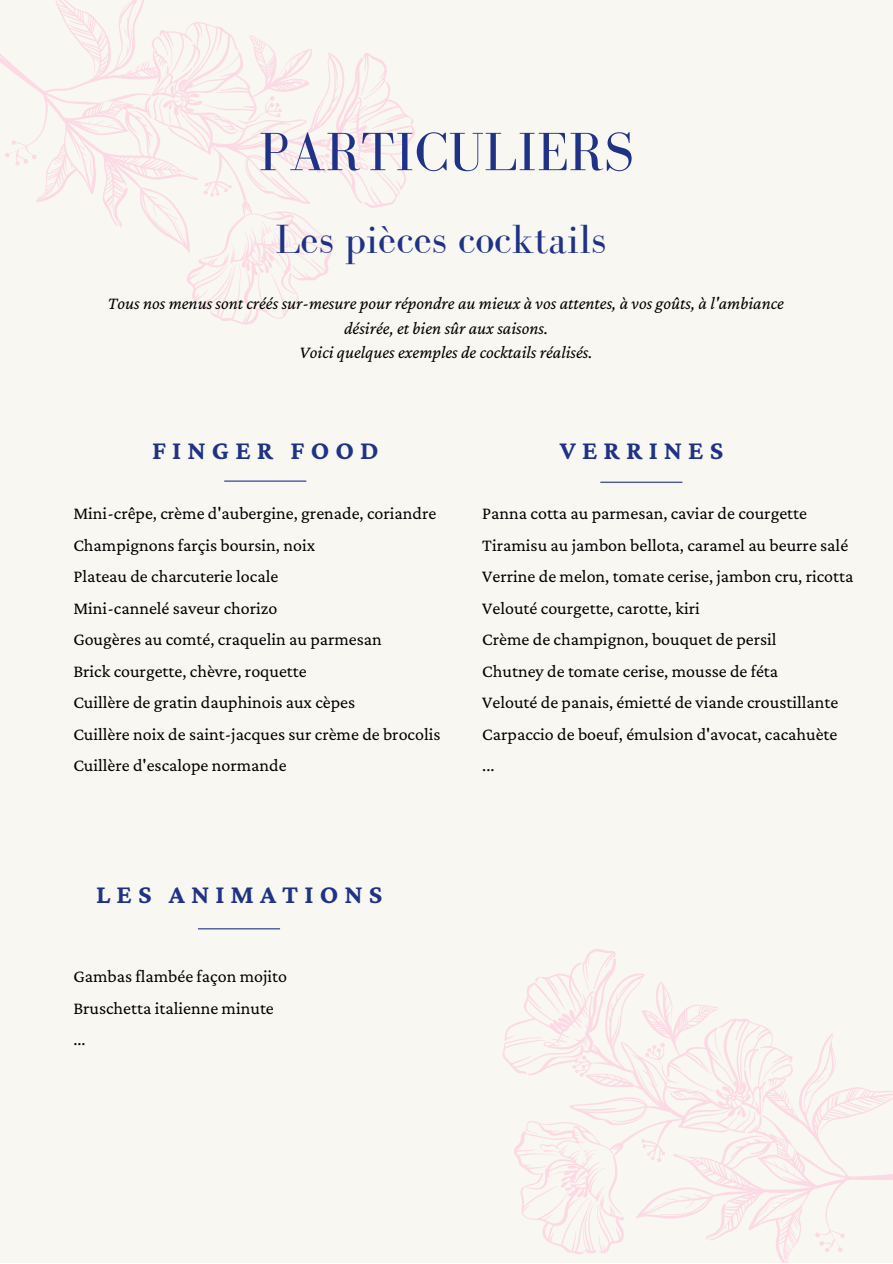
<style>
.page{position:relative;width:893px;height:1264px;background:#fff}
.page>*{position:absolute;margin:0;border:0;box-sizing:border-box;transform-origin:0 0}
.t1{font:55.5px "Bodoni FLF";color:#1f3286}
.t2{font:42px "Bodoni FLF";color:#1f3286}
.t3{font:700 27px "Crimson Pro";letter-spacing:.225em;color:#1f3286}
.t4{font:18px/31.5px "Crimson Pro";color:#000}
.t5{font:italic 18px/24.8px "Crimson Pro";color:#000;text-align:center}
</style>
<div class="page">
<div style="left:0;top:0;width:892px;height:1262px;background:#f8f7f1"></div>
<svg style="left:0;top:0;width:415px;height:325px"></svg>
<svg style="left:502px;top:949px;width:390px;height:313px"></svg>
<hr style="left:224px;top:480px;width:82px;height:1px;background:#1f3286">
<hr style="left:600px;top:481px;width:82px;height:2px;background:#1f3286">
<hr style="left:198px;top:928px;width:82px;height:1px;background:#1f3286">
<h1 class="t1" style="left:259px;top:122px;width:376px">PARTICULIERS</h1>
<h2 class="t2" style="left:275px;top:217px;width:332px">Les pièces cocktails</h2>
<p class="t5" style="left:108px;top:290px;width:677px">Tous nos menus sont créés sur-mesure pour répondre au mieux à vos attentes, à vos goûts, à l'ambiance désirée, et bien sûr aux saisons.<br>Voici quelques exemples de cocktails réalisés.</p>
<h3 class="t3" style="left:152px;top:435px;width:228px">FINGER FOOD</h3>
<h3 class="t3" style="left:560px;top:435px;width:165px">VERRINES</h3>
<p class="t4" style="left:73px;top:497px;width:368px">Mini-crêpe, crème d'aubergine, grenade, coriandre Champignons farçis boursin, noix<br>Plateau de charcuterie locale<br>Mini-cannelé saveur chorizo<br>Gougères au comté, craquelin au parmesan<br>Brick courgette, chèvre, roquette<br>Cuillère de gratin dauphinois aux cèpes<br>Cuillère noix de saint-jacques sur crème de brocolis Cuillère d'escalope normande</p>
<p class="t4" style="left:482px;top:497px;width:372px">Panna cotta au parmesan, caviar de courgette Tiramisu au jambon bellota, caramel au beurre salé Verrine de melon, tomate cerise, jambon cru, ricotta Velouté courgette, carotte, kiri<br>Crème de champignon, bouquet de persil<br>Chutney de tomate cerise, mousse de féta<br>Velouté de panais, émietté de viande croustillante Carpaccio de boeuf, émulsion d'avocat, cacahuète ...</p>
<h3 class="t3" style="left:96px;top:879px;width:288px">LES ANIMATIONS</h3>
<p class="t4" style="left:73px;top:960px;width:215px">Gambas flambée façon mojito<br>Bruschetta italienne minute ...</p>
</div>
